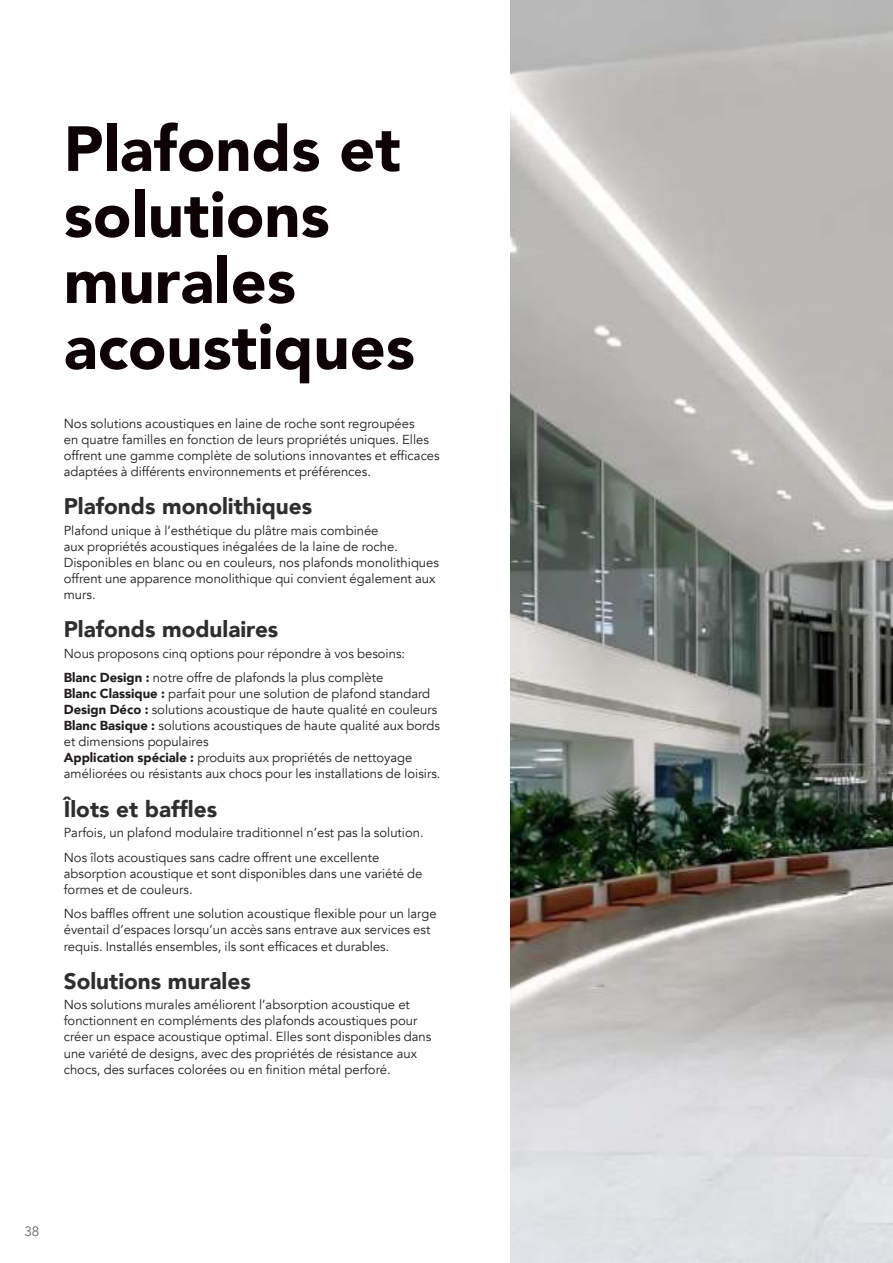
<style>
.page{position:relative;width:893px;height:1263px;background:#fff}
.page>*{position:absolute;margin:0;border:0;box-sizing:border-box;transform-origin:0 0}
.t1{font:900 63px/66px "Avenir";color:#0e0103}
.t2{font:900 22.5px "Avenir";color:#2f2d2e}
.t3{font:13.5px "Avenir";color:#626366}
.t4{font:13.05px/16px "Avenir";color:#221e1f}
.s1{font-weight:900}
</style>
<div class="page">
<img style="left:510px;top:0;width:382px;height:1263px">
<h1 class="t1" style="left:64px;top:117px;width:353px">Plafonds et solutions murales acoustiques</h1>
<p class="t4" style="left:64px;top:416px;width:377px">Nos solutions acoustiques en laine de roche sont regroupées<br>en quatre familles en fonction de leurs propriétés uniques. Elles offrent une gamme complète de solutions innovantes et efficaces adaptées à différents environnements et préférences.</p>
<h2 class="t2" style="left:64px;top:494px;width:250px">Plafonds monolithiques</h2>
<p class="t4" style="left:64px;top:523px;width:377px">Plafond unique à l’esthétique du plâtre mais combinée<br>aux propriétés acoustiques inégalées de la laine de roche.<br>Disponibles en blanc ou en couleurs, nos plafonds monolithiques offrent une apparence monolithique qui convient également aux murs.</p>
<h2 class="t2" style="left:64px;top:617px;width:216px">Plafonds modulaires</h2>
<p class="t4" style="left:64px;top:642px;width:343px;line-height:24.6px">Nous proposons cinq options pour répondre à vos besoins:<br><span class="s1">Blanc Design :</span> notre offre de plafonds la plus complète</p>
<p class="t4" style="left:64px;top:687px;width:378px"><span class="s1">Blanc Classique :</span> parfait pour une solution de plafond standard <span class="s1">Design Déco :</span> solutions acoustique de haute qualité en couleurs <span class="s1">Blanc Basique :</span> solutions acoustiques de haute qualité aux bords et dimensions populaires<br><span class="s1">Application spéciale :</span> produits aux propriétés de nettoyage améliorées ou résistants aux chocs pour les installations de loisirs.</p>
<h2 class="t2" style="left:64px;top:790px;width:155px">Îlots et baffles</h2>
<p class="t4" style="left:64px;top:822px;width:361px;line-height:24.6px">Parfois, un plafond modulaire traditionnel n’est pas la solution.<br>Nos îlots acoustiques sans cadre offrent une excellente</p>
<p class="t4" style="left:64px;top:867px;width:360px">absorption acoustique et sont disponibles dans une variété de formes et de couleurs.</p>
<p class="t4" style="left:64px;top:907px;width:374px">Nos baffles offrent une solution acoustique flexible pour un large éventail d’espaces lorsqu’un accès sans entrave aux services est requis. Installés ensembles, ils sont efficaces et durables.</p>
<h2 class="t2" style="left:64px;top:969px;width:189px">Solutions murales</h2>
<p class="t4" style="left:64px;top:998px;width:369px">Nos solutions murales améliorent l’absorption acoustique et fonctionnent en compléments des plafonds acoustiques pour créer un espace acoustique optimal. Elles sont disponibles dans une variété de designs, avec des propriétés de résistance aux chocs, des surfaces colorées ou en finition métal perforé.</p>
<p class="t3" style="left:24px;top:1226px;width:17px">38</p>
</div>
